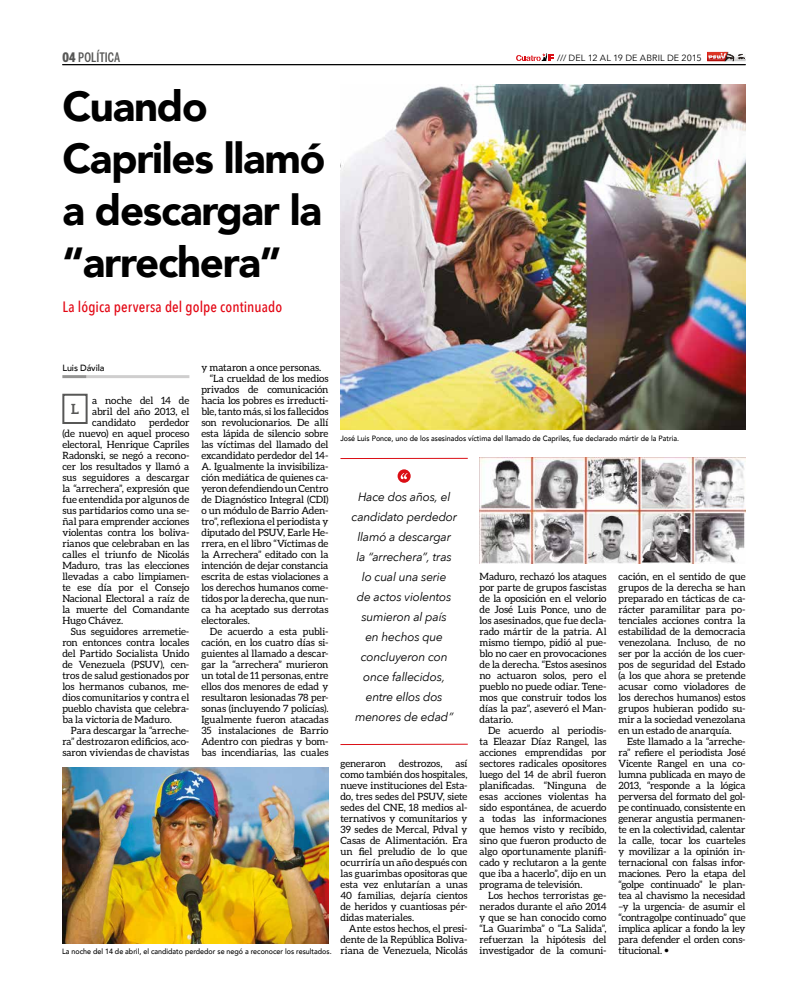
<style>
.page{position:relative;width:808px;height:1007px;background:#fff}
.page>*{position:absolute;margin:0;border:0;box-sizing:border-box;transform-origin:0 0}
.t1{font:900 42px/52px "Avenir";letter-spacing:-.03em;color:#000}
.t2{font:500 15px "Avenir Next Condensed";letter-spacing:.005em;color:#e30613}
.t3{font:700 14px "Aleo";color:#575756}
.t4{font:500 13px "Benton Sans Comp";color:#575756}
.t5{font:italic 12px/20px "Avenir Next";letter-spacing:-.02em;color:#000;text-align:center}
.t6{font:10px/11px "Aleo";letter-spacing:-.01em;color:#000;text-align:justify}
.t7{font:9px "Avenir Next";letter-spacing:.01em;color:#000}
.t8{font:500 9px "Avenir";letter-spacing:-.01em;color:#000}
.t9{font:500 7.6px "Avenir";color:#000;scale:.94 1}
.s1{font-weight:900}
.s2{font-family:"Avenir Next Condensed";font-weight:700}
.s3{font-family:"Aleo";font-weight:400;font-size:10px}
</style>
<div class="page">
<hr style="left:62px;top:64px;width:684px;height:1px;background:#000">
<svg style="left:516px;top:53px;width:38px;height:8px"></svg>
<img style="left:707px;top:61px;width:39px;height:1px">
<svg style="left:707px;top:52px;width:38px;height:9px"></svg>
<svg style="left:398px;top:469px;width:13px;height:13px"></svg>
<hr style="left:340px;top:458px;width:128px;height:1px;background:#db0e15">
<svg style="left:340px;top:743px;width:128px;height:2px"></svg>
<div style="left:62px;top:393px;width:26px;height:31px;border:2px solid #575756"></div>
<hr style="left:86px;top:375px;width:103px;height:3px;background:#b3b2b2">
<hr style="left:62px;top:375px;width:24px;height:3px;background:#575756">
<img style="left:62px;top:767px;width:266px;height:176px">
<img style="left:340px;top:85px;width:406px;height:344px">
<img style="left:479px;top:458px;width:267px;height:105px">
<h3 class="t4" style="left:62px;top:49px;width:59px"><span class="s1">04</span> POLÍTICA</h3>
<p class="t7" style="left:557px;top:50px;width:146px">/// DEL 12 AL 19 DE ABRIL DE 2015</p>
<h1 class="t1" style="left:62px;top:80px;width:264px">Cuando<br>Capriles llamó a descargar la “arrechera”</h1>
<h2 class="t2" style="left:62px;top:298px;width:221px">La lógica perversa del golpe continuado</h2>
<p class="t8" style="left:62px;top:360px;width:44px">Luis Dávila</p>
<p class="t6" style="left:92px;top:394px;width:99px">a noche del 14 de abril del año 2013, el candidato</p>
<p class="t6" style="left:201px;top:361px;width:121px">y mataron a once personas.</p>
<p class="t6" style="left:210px;top:372px;width:120px">“La crueldad de los medios</p>
<p class="t6" style="left:201px;top:383px;width:129px">privados de comunicación</p>
<p class="t6" style="left:201px;top:394px;width:129px">hacia los pobres es irreducti-</p>
<p class="t6" style="left:201px;top:405px;width:129px">ble, tanto más, si los fallecidos</p>
<p class="t6" style="left:201px;top:416px;width:129px">son revolucionarios. De allí</p>
<p class="t6" style="left:201px;top:427px;width:129px">esta lápida de silencio sobre</p>
<p class="t6" style="left:201px;top:438px;width:129px">las víctimas del llamado del</p>
<p class="t6" style="left:201px;top:449px;width:129px">excandidato perdedor del 14-</p>
<p class="t6" style="left:201px;top:460px;width:129px">A. Igualmente la invisibiliza-</p>
<p class="t6" style="left:201px;top:471px;width:129px">ción mediática de quienes ca-</p>
<p class="t6" style="left:201px;top:482px;width:129px">yeron defendiendo un Centro</p>
<p class="t6" style="left:201px;top:493px;width:129px">de Diagnóstico Integral (CDI)</p>
<p class="t6" style="left:201px;top:504px;width:129px">o un módulo de Barrio Aden-</p>
<p class="t6" style="left:201px;top:515px;width:129px">tro”, reflexiona el periodista y</p>
<p class="t6" style="left:201px;top:526px;width:129px">diputado del PSUV, Earle He-</p>
<p class="t6" style="left:201px;top:537px;width:129px">rrera, en el libro “Víctimas de</p>
<p class="t6" style="left:201px;top:548px;width:129px">la Arrechera” editado con la</p>
<p class="t6" style="left:201px;top:559px;width:129px">intención de dejar constancia</p>
<p class="t6" style="left:201px;top:570px;width:129px">escrita de estas violaciones a</p>
<p class="t6" style="left:201px;top:581px;width:129px">los derechos humanos come-</p>
<p class="t6" style="left:201px;top:592px;width:129px">tidos por la derecha, que nun-</p>
<p class="t6" style="left:201px;top:603px;width:129px">ca ha aceptado sus derrotas</p>
<p class="t6" style="left:201px;top:614px;width:50px">electorales.</p>
<p class="t6" style="left:210px;top:625px;width:120px">De acuerdo a esta publi-</p>
<p class="t6" style="left:201px;top:636px;width:129px">cación, en los cuatro días si-</p>
<p class="t6" style="left:201px;top:647px;width:129px">guientes al llamado a descar-</p>
<p class="t6" style="left:201px;top:658px;width:129px">gar la “arrechera” murieron</p>
<p class="t6" style="left:201px;top:669px;width:129px">un total de 11 personas, entre</p>
<p class="t6" style="left:201px;top:680px;width:129px">ellos dos menores de edad y</p>
<p class="t6" style="left:201px;top:691px;width:129px">resultaron lesionadas 78 per-</p>
<p class="t6" style="left:201px;top:702px;width:129px">sonas (incluyendo 7 policías).</p>
<p class="t6" style="left:201px;top:713px;width:129px">Igualmente fueron atacadas</p>
<p class="t6" style="left:201px;top:724px;width:129px">35 instalaciones de Barrio</p>
<p class="t6" style="left:201px;top:735px;width:129px">Adentro con piedras y bom-</p>
<p class="t6" style="left:201px;top:746px;width:129px">bas incendiarias, las cuales</p>
<h3 class="t3" style="left:71px;top:400px;width:9px">L</h3>
<p class="t6" style="left:62px;top:416px;width:129px;text-indent:87px">perdedor (de nuevo) en aquel proceso electoral, Henrique Capriles Radonski, se negó a recono&shy;cer los resultados y llamó a sus seguidores a descargar la “arrechera”, expresión que fue entendida por algunos de sus partidarios como una se&shy;ñal para emprender acciones violentas contra los boliva&shy;rianos que celebraban en las calles el triunfo de Nicolás Maduro, tras las elecciones llevadas a cabo limpiamen&shy;te ese día por el Consejo Nacional Electoral a raíz de la muerte del Comandante Hugo Chávez.</p>
<p class="t6" style="left:62px;top:625px;width:129px;text-indent:9px">Sus seguidores arremetie&shy;ron entonces contra locales del Partido Socialista Unido de Venezuela (PSUV), cen&shy;tros de salud gestionados por los hermanos cubanos, me&shy;dios comunitarios y contra el pueblo chavista que celebra&shy;ba la victoria de Maduro.</p>
<p class="t6" style="left:62px;top:724px;width:129px;text-indent:9px">Para descargar la “arreche&shy;ra” destrozaron edificios, aco&shy;saron viviendas de chavistas</p>
<p class="t9" style="left:340px;top:431px;width:362px">José Luis Ponce, uno de los asesinados víctima del llamado de Capriles, fue declarado mártir de la Patria.</p>
<p class="t5" style="left:351px;top:486px;width:107px">Hace dos años, el candidato perdedor llamó a descargar<br>la “arrechera”, tras lo cual una serie<br>de actos violentos sumieron al país<br>en hechos que concluyeron con once fallecidos, entre ellos dos menores de edad”</p>
<p class="t6" style="left:479px;top:570px;width:129px">Maduro, rechazó los ataques por parte de grupos fascistas de la oposición en el velorio de José Luis Ponce, uno de los asesinados, que fue decla&shy;rado mártir de la patria. Al mismo tiempo, pidió al pue&shy;blo no caer en provocaciones de la derecha. “Estos asesinos no actuaron solos, pero el pueblo no puede odiar. Tene&shy;mos que construir todos los días la paz”, aseveró el Man&shy;datario.</p>
<p class="t6" style="left:479px;top:724px;width:129px;text-indent:9px">De acuerdo al periodis&shy;ta Eleazar Díaz Rangel, las acciones emprendidas por sectores radicales opositores luego del 14 de abril fueron planificadas. “Ninguna de esas acciones violentas ha sido espontánea, de acuerdo a todas las informaciones que hemos visto y recibido, sino que fueron producto de algo oportunamente planifi&shy;cado y reclutaron a la gente que iba a hacerlo”, dijo en un programa de televisión.</p>
<p class="t6" style="left:479px;top:889px;width:129px;text-indent:9px">Los hechos terroristas ge&shy;nerados durante el año 2014 y que se han conocido como “La Guarimba” o “La Salida”, refuerzan la hipótesis del investigador de la comuni-</p>
<p class="t6" style="left:618px;top:570px;width:129px">cación, en el sentido de que grupos de la derecha se han preparado en tácticas de ca&shy;rácter paramilitar para po&shy;tenciales acciones contra la estabilidad de la democracia venezolana. Incluso, de no ser por la acción de los cuer&shy;pos de seguridad del Estado (a los que ahora se pretende acusar como violadores de los derechos humanos) estos grupos hubieran podido su&shy;mir a la sociedad venezolana en un estado de anarquía.</p>
<p class="t6" style="left:618px;top:735px;width:129px;text-indent:9px">Este llamado a la “arreche&shy;ra” refiere el periodista José Vicente Rangel en una co&shy;lumna publicada en mayo de 2013, “responde a la lógica perversa del formato del gol&shy;pe continuado, consistente en generar angustia permanen&shy;te en la colectividad, calentar la calle, tocar los cuarteles y movilizar a la opinión in&shy;ternacional con falsas infor&shy;maciones. Pero la etapa del “golpe continuado” le plan&shy;tea al chavismo la necesidad –y la urgencia- de asumir el “contragolpe continuado” que implica aplicar a fondo la ley para defender el orden cons&shy;titucional. <span class="s2">•</span></p>
<p class="t6" style="left:340px;top:757px;width:47px">generaron</p>
<p class="t6" style="left:399px;top:757px;width:45px">destrozos,</p>
<p class="t6" style="left:340px;top:757px;width:129px;text-indent:115px">así como también dos hospitales, nueve instituciones del Esta&shy;do, tres sedes del PSUV, siete sedes del CNE, 18 medios al&shy;ternativos y comunitarios y 39 sedes de Mercal, Pdval y Casas de Alimentación. Era un fiel preludio de lo que ocurriría un año después con las guarimbas opositoras que esta vez enlutarían a unas 40 familias, dejaría cientos de heridos y cuantiosas pér&shy;didas materiales.</p>
<p class="t6" style="left:340px;top:922px;width:129px;text-align:right">Ante estos hechos, el presi&shy;dente de la República Boliva-</p>
<p class="t9" style="left:62px;top:944px;width:433px">La noche del 14 de abril, el candidato perdedor se negó a reconocer los resultados. <span class="s3">riana de Venezuela, Nicolás</span></p>
</div>
